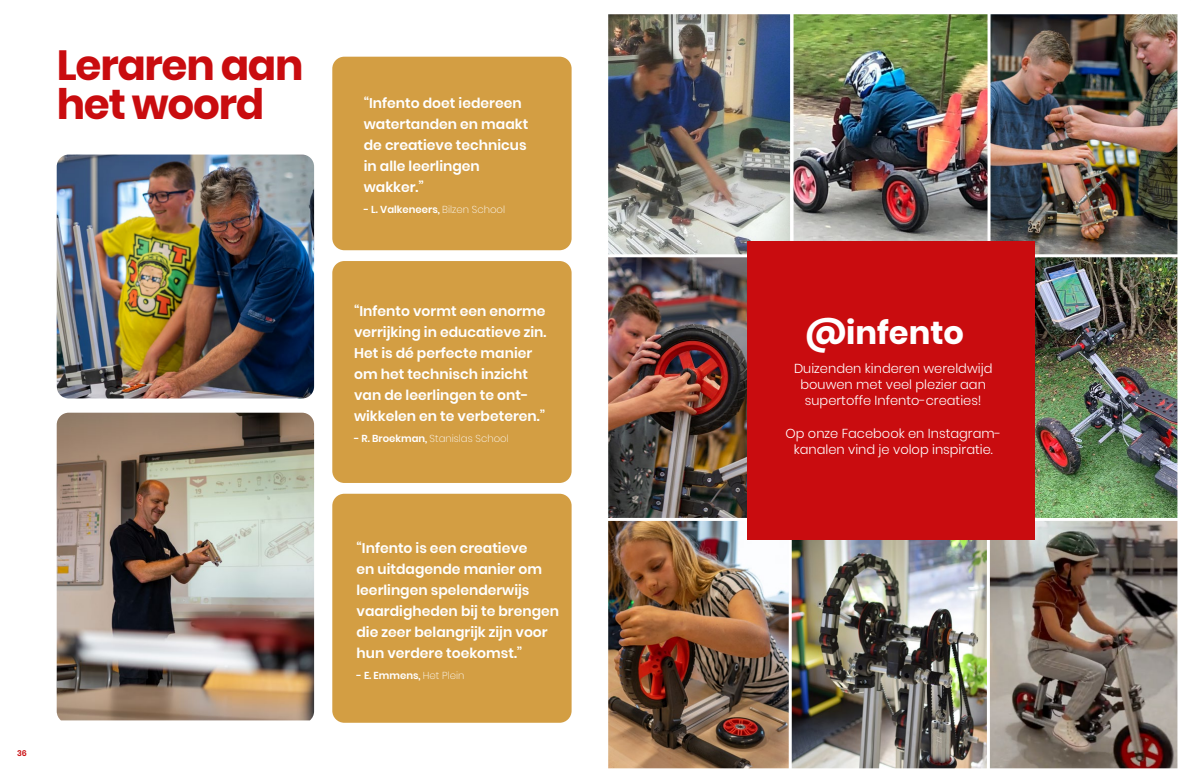
<style>
.page{position:relative;width:1191px;height:780px;background:#fff}
.page>*{position:absolute;margin:0;border:0;box-sizing:border-box;transform-origin:0 0}
.t1{font:700 42px/39px "Poppins";letter-spacing:-.03em;color:#c90c0f}
.t2{font:700 32px "Poppins";color:#fff}
.t3{font:600 14px/21px "Poppins";color:#fff}
.t4{font:300 13px/16px "Poppins";color:#fff;text-align:center}
.t5{font:600 10.1px "Poppins";color:#fff}
.t6{font:200 10.1px "Poppins";color:#fff}
.t7{font:600 8px "Poppins";color:#c90c0f}
.s1{font-weight:200}
.s2{font-weight:600}
</style>
<div class="page">
<img style="left:57px;top:412px;width:257px;height:308px">
<img style="left:57px;top:154px;width:257px;height:244px">
<div style="left:332px;top:57px;width:239px;height:193px;background:#d39e43;border-radius:12px"></div>
<div style="left:332px;top:261px;width:239px;height:222px;background:#d39e43;border-radius:12px"></div>
<div style="left:332px;top:493px;width:239px;height:229px;background:#d39e43;border-radius:12px"></div>
<img style="left:608px;top:14px;width:570px;height:755px">
<h1 class="t1" style="left:57px;top:46px;width:248px">Leraren aan het woord</h1>
<p class="t7" style="left:17px;top:749px;width:11px">36</p>
<p class="t3" style="left:364px;top:93px;width:166px">“Infento doet iedereen watertanden en maakt de creatieve technicus in alle leerlingen wakker.”</p>
<p class="t5" style="left:364px;top:204px;width:143px">- L. Valkeneers, <span class="s1">Bilzen School</span></p>
<p class="t3" style="left:354px;top:300px;width:194px">“Infento vormt een enorme verrijking in educatieve zin.<br>Het is dé perfecte manier om het technisch inzicht van de leerlingen te ont&shy;wikkelen en te verbeteren.”</p>
<p class="t6" style="left:354px;top:432px;width:156px"><span class="s2">- R. Broekman,</span> Stanislas School</p>
<p class="t3" style="left:356px;top:537px;width:204px">“Infento is een creatieve<br>en uitdagende manier om leerlingen spelenderwijs vaardigheden bij te brengen die zeer belangrijk zijn voor hun verdere toekomst.”</p>
<p class="t5" style="left:356px;top:669px;width:109px">- E. Emmens, <span class="s1">Het Plein</span></p>
<h2 class="t2" style="left:805px;top:314px;width:160px">@infento</h2>
<p class="t4" style="left:794px;top:361px;width:200px">Duizenden kinderen wereldwijd bouwen met veel plezier aan supertoffe Infento-creaties!</p>
<p class="t4" style="left:785px;top:425px;width:217px">Op onze Facebook en Instagram&shy;kanalen vind je volop inspiratie.</p>
</div>
